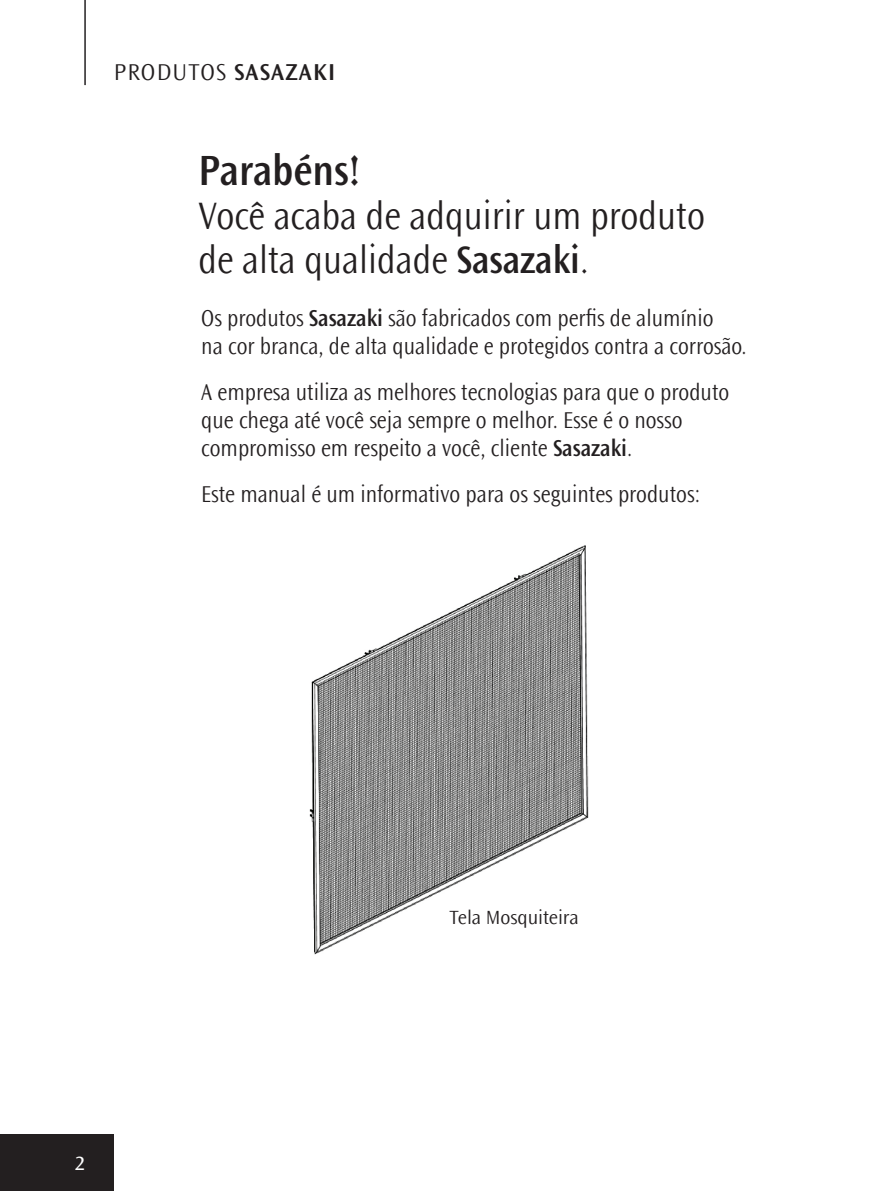
<style>
.page{position:relative;width:879px;height:1191px;background:#fff}
.page>*{position:absolute;margin:0;border:0;box-sizing:border-box;transform-origin:0 0}
.t1{font:600 44px "Ocean Sans Std";color:#231f20;scale:.9 1}
.t2{font:300 40px/44px "Ocean Sans Std";color:#231f20;scale:.9 1}
.t3{font:300 24px/28px "Ocean Sans Std";color:#231f20;scale:.9 1}
.t4{font:300 24px "Ocean Sans Std";letter-spacing:.05em;color:#231f20}
.t5{font:300 20px "Ocean Sans Std";letter-spacing:-.005em;color:#231f20}
.t6{font:20px "Ocean Sans Std";color:#fff}
.s1{font-weight:600}
</style>
<div class="page">
<div style="left:0;top:1134px;width:114px;height:57px;background:#231f20"></div>
<hr style="left:85px;top:0;width:1px;height:85px;background:#231f20">
<img style="left:309px;top:545px;width:280px;height:410px">
<p class="t4" style="left:114px;top:58px;width:223px">PRODUTOS <span class="s1">SASAZAKI</span></p>
<h1 class="t1" style="left:198px;top:146px;width:181px">Parabéns!</h1>
<h2 class="t2" style="left:198px;top:194px;width:564px">Você acaba de adquirir um produto de alta qualidade <span class="s1">Sasazaki</span>.</h2>
<p class="t3" style="left:201px;top:304px;width:607px">Os produtos <span class="s1">Sasazaki</span> são fabricados com perfis de alumínio<br>na cor branca, de alta qualidade e protegidos contra a corrosão.</p>
<p class="t3" style="left:201px;top:378px;width:588px">A empresa utiliza as melhores tecnologias para que o produto que chega até você seja sempre o melhor. Esse é o nosso compromisso em respeito a você, cliente <span class="s1">Sasazaki</span>.</p>
<p class="t3" style="left:201px;top:480px;width:556px">Este manual é um informativo para os seguintes produtos:</p>
<p class="t6" style="left:75px;top:1152px;width:11px">2</p>
<p class="t5" style="left:449px;top:906px;width:131px">Tela Mosquiteira</p>
</div>
